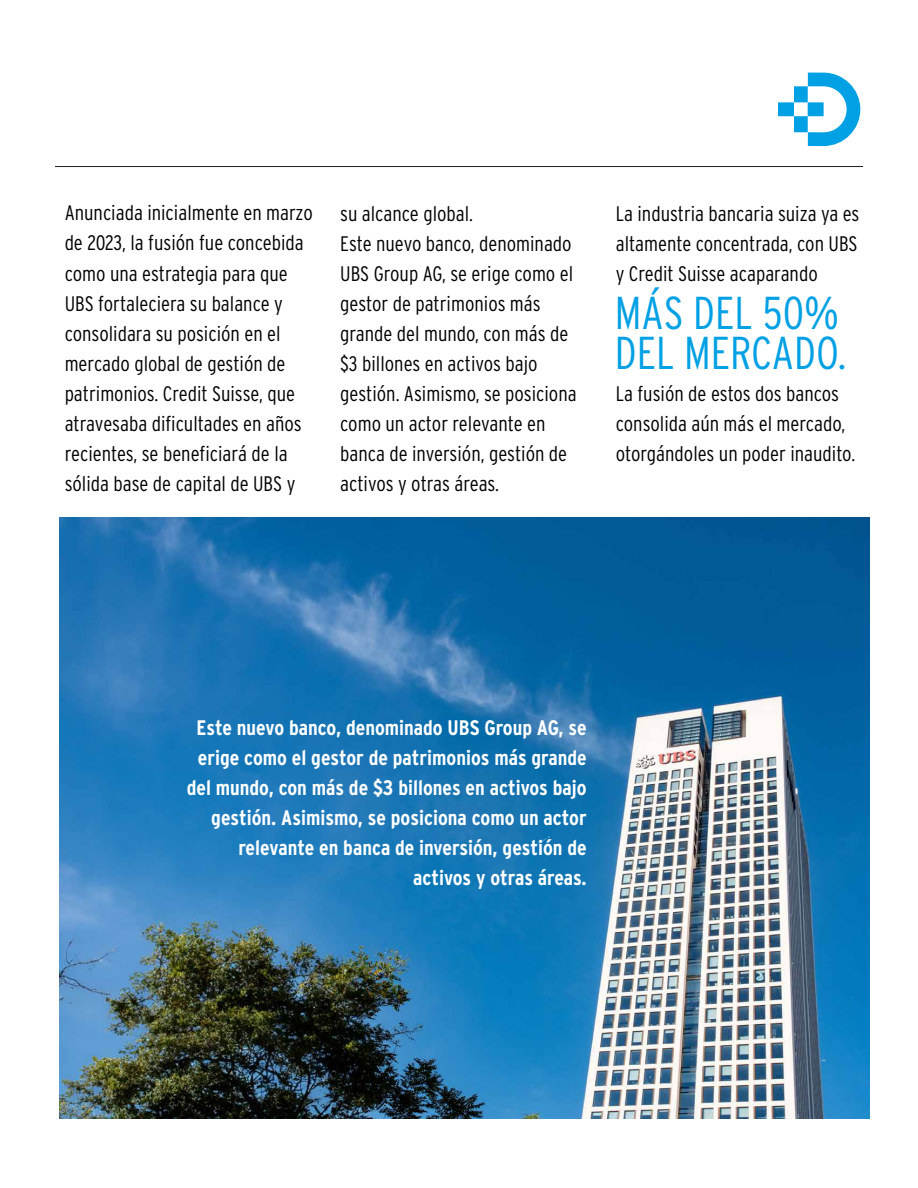
<style>
.page{position:relative;width:918px;height:1188px;background:#fff}
.page>*{position:absolute;margin:0;border:0;box-sizing:border-box;transform-origin:0 0}
.t1{font:300 46.05px/39.5px "Interstate Condensed";color:#00a0e4}
.t2{font:300 21px/30px "Interstate Condensed";color:#000}
.t3{font:700 21px/30px "Interstate Condensed";color:#fff;text-align:right}
</style>
<div class="page">
<img style="left:59px;top:518px;width:811px;height:601px">
<svg style="left:808px;top:73px;width:52px;height:73px"></svg>
<div style="left:808px;top:102px;width:16px;height:14px;background:#00a0e4"></div>
<div style="left:778px;top:102px;width:16px;height:14px;background:#00a0e4"></div>
<div style="left:794px;top:86px;width:14px;height:16px;background:#00a0e4"></div>
<div style="left:794px;top:116px;width:14px;height:16px;background:#00a0e4"></div>
<hr style="left:55px;top:166px;width:808px;height:1px;background:#231f20">
<p class="t2" style="left:65px;top:198px;width:250px">Anunciada inicialmente en marzo de 2023, la fusión fue concebida como una estrategia para que<br>UBS fortaleciera su balance y consolidara su posición en el mercado global de gestión de patrimonios. Credit Suisse, que atravesaba dificultades en años recientes, se beneficiará de la sólida base de capital de UBS y</p>
<p class="t2" style="left:340px;top:198px;width:238px">su alcance global.<br>Este nuevo banco, denominado<br>UBS Group AG, se erige como el gestor de patrimonios más grande del mundo, con más de $3 billones en activos bajo gestión. Asimismo, se posiciona como un actor relevante en banca de inversión, gestión de activos y otras áreas.</p>
<p class="t2" style="left:616px;top:198px;width:245px;text-align:justify">La industria bancaria suiza ya es altamente concentrada, con UBS y Credit Suisse acaparando</p>
<h1 class="t1" style="left:615px;top:293px;width:233px">MÁS DEL 50%<br>DEL MERCADO.</h1>
<p class="t2" style="left:616px;top:378px;width:241px">La fusión de estos dos bancos consolida aún más el mercado, otorgándoles un poder inaudito.</p>
<p class="t3" style="left:187px;top:713px;width:402px">Este nuevo banco, denominado UBS Group AG, se erige como el gestor de patrimonios más grande del mundo, con más de $3 billones en activos bajo gestión. Asimismo, se posiciona como un actor relevante en banca de inversión, gestión de activos y otras áreas.</p>
</div>
